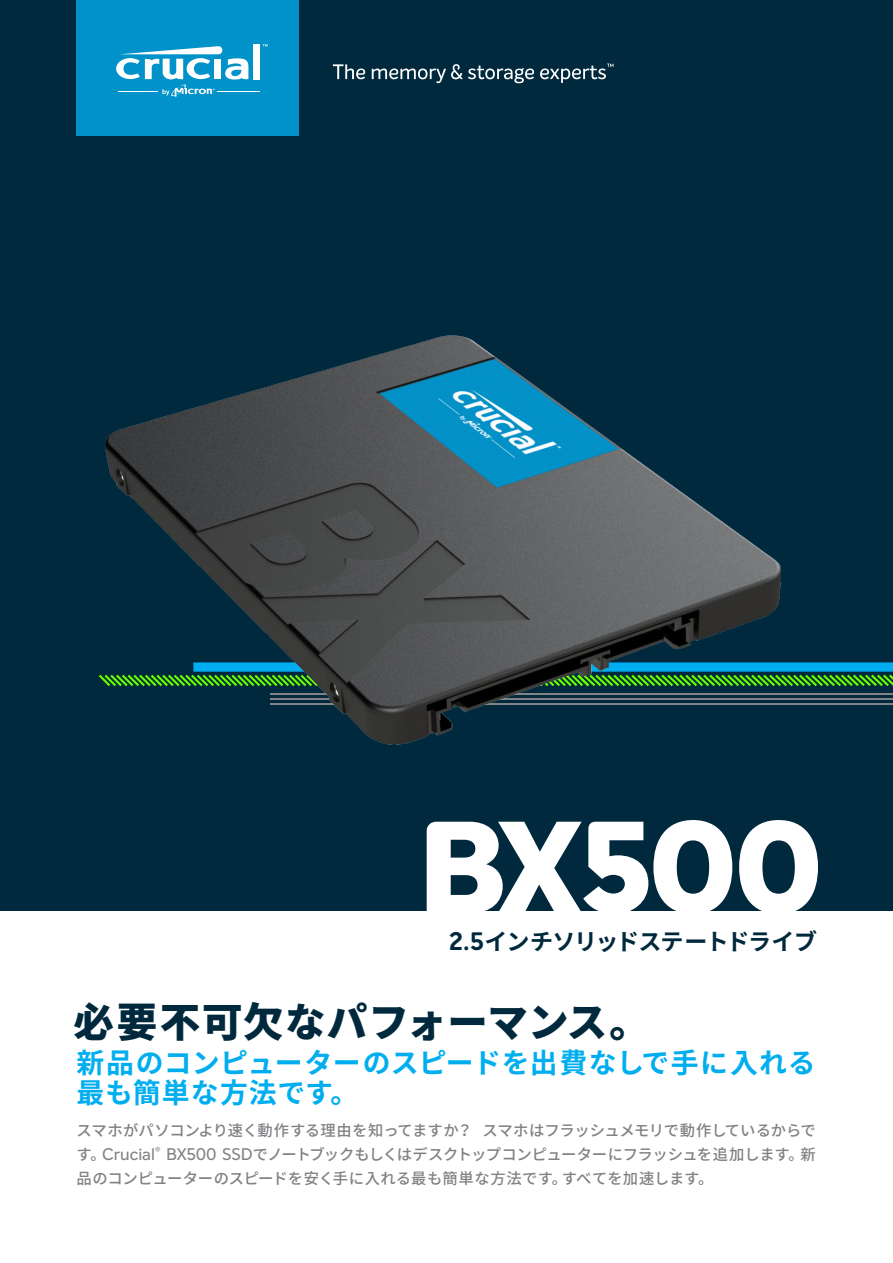
<style>
.page{position:relative;width:893px;height:1263px;background:#fff}
.page>*{position:absolute;margin:0;border:0;box-sizing:border-box;transform-origin:0 0}
.t1{font:900 40.5px "Noto Sans CJ Kjp";letter-spacing:.025em;color:#00293d}
.t2{font:700 27.9px/30px "Noto Sans CJ Kjp";letter-spacing:.025em;color:#00aeef}
.t3{font:700 22.95px "Noto Sans CJ Kjp";letter-spacing:-.045em;color:#00293d}
.t4{font:500 15.3px/24px "Noto Sans CJ Kjp";color:#808285;text-align:justify}
.s1{font-family:"Intelo";font-size:24.75px}
.s2{font-family:"Intelo Alt";font-size:16.5px}
</style>
<div class="page">
<div style="left:0;top:0;width:893px;height:910px;background:#00293d"></div>
<svg style="left:333px;top:64px;width:32px;height:15px"></svg>
<svg style="left:372px;top:64px;width:162px;height:19px"></svg>
<svg style="left:540px;top:64px;width:73px;height:19px"></svg>
<div style="left:77px;top:0;width:222px;height:135px;background:#0092c8"></div>
<div style="left:253px;top:44px;width:7px;height:35px;background:#fff"></div>
<hr style="left:218px;top:91px;width:42px;height:1px;background:#fff">
<svg style="left:116px;top:46px;width:132px;height:51px"></svg>
<svg style="left:263px;top:44px;width:5px;height:3px"></svg>
<svg style="left:739px;top:820px;width:79px;height:91px"></svg>
<svg style="left:427px;top:820px;width:305px;height:91px"></svg>
<hr style="left:270px;top:703px;width:623px;height:2px;background:#808285">
<hr style="left:270px;top:698px;width:623px;height:2px;background:#808285">
<hr style="left:270px;top:693px;width:623px;height:2px;background:#808285">
<div style="left:193px;top:662px;width:700px;height:10px;background:#00adf0"></div>
<svg style="left:99px;top:674px;width:794px;height:12px"></svg>
<img style="left:105px;top:335px;width:676px;height:409px">
<p class="t3" style="left:449px;top:928px;width:370px"><span class="s1">2.5</span>インチソリッドステートドライブ</p>
<p class="t1" style="left:74px;top:999px;width:578px">必要不可欠なパフォーマンス。</p>
<p class="t2" style="left:77px;top:1049px;width:741px">新品のコンピューターのスピードを出費なしで手に入れる最も簡単な方法です。</p>
<p class="t4" style="left:77px;top:1118px;width:741px">スマホがパソコンより速く動作する理由を知ってますか？ スマホはフラッシュメモリで動作しているからです。<span class="s2">Crucial</span><sup>®</sup> <span class="s2">BX500 SSD</span>でノートブックもしくはデスクトップコンピューターにフラッシュを追加します。新品のコンピューターのスピードを安く手に入れる最も簡単な方法です。すべてを加速します。</p>
</div>
